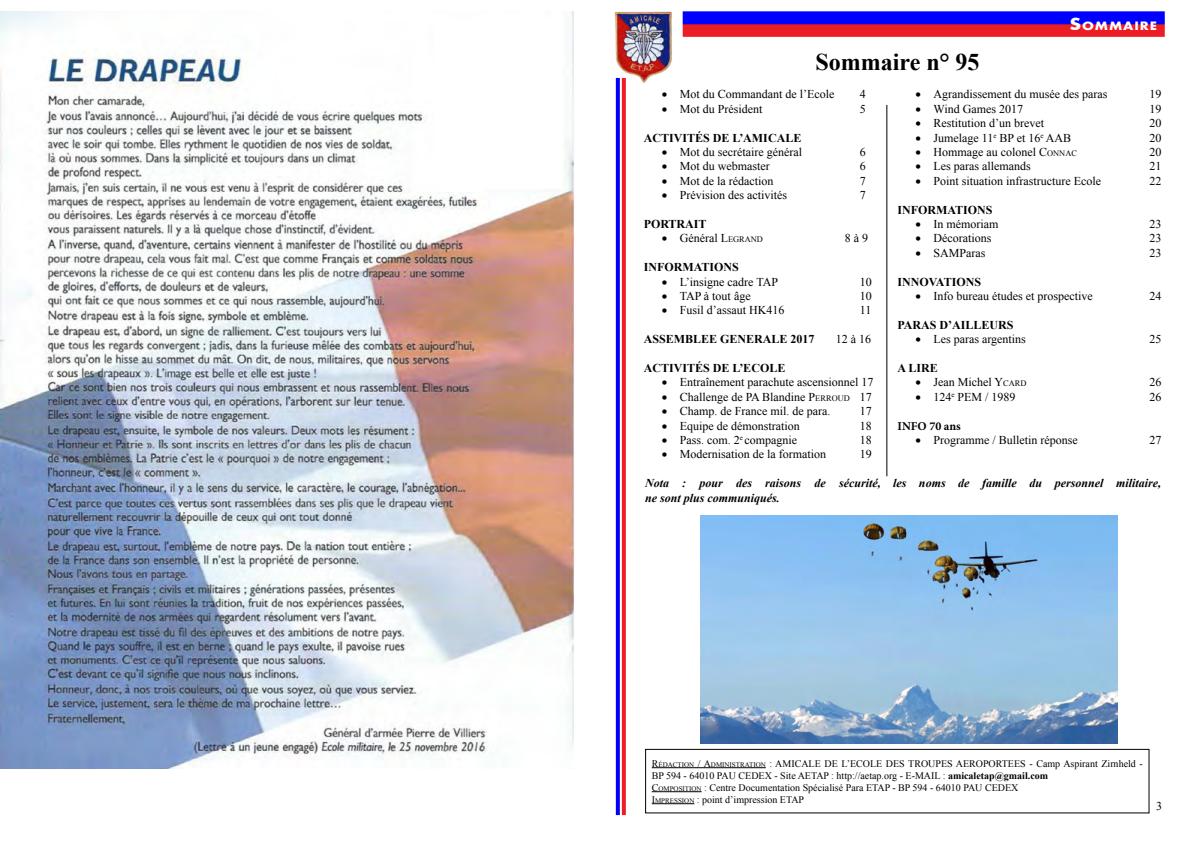
<style>
.page{position:relative;width:1191px;height:842px;background:#fff}
.page>*{position:absolute;margin:0;border:0;box-sizing:border-box;transform-origin:0 0}
.t1{font:700 24px "Times New Roman";color:#000}
.t2{font:700 12.6px "Futura Ext";letter-spacing:.07em;color:#fff}
.t3{font:12px "Times New Roman";color:#000}
.t4{font:700 12px "Times New Roman";color:#000}
.t5{font:italic 700 12px/14.4px "Times New Roman";color:#000}
.t6{font:700 12px "Minion Pro";color:#000}
.t7{font:10px/12px "Times New Roman";color:#000}
.s1{font-size:18px}
.s2{font-style:inherit}
.s3{font-size:8.4px}
.s4{font-size:7px}
.s5{font-weight:700}
</style>
<div class="page">
<img style="left:614px;top:11px;width:58px;height:72px">
<div style="left:682px;top:24px;width:482px;height:13px;background:#ed1d24"></div>
<div style="left:682px;top:11px;width:482px;height:13px;background:#00f"></div>
<svg style="left:622px;top:78px;width:4px;height:737px;background:#ed242b"></svg>
<svg style="left:616px;top:78px;width:4px;height:737px;background:#0909ff"></svg>
<hr style="left:652px;top:767px;width:114px;height:1px;background:#000">
<hr style="left:652px;top:791px;width:49px;height:1px;background:#000">
<hr style="left:652px;top:803px;width:42px;height:1px;background:#000">
<div style="left:645px;top:749px;width:504px;height:64px;border:1px solid #000"></div>
<hr style="left:886px;top:105px;width:1px;height:371px;background:#000">
<img style="left:0;top:11px;width:574px;height:757px">
<img style="left:700px;top:516px;width:417px;height:228px">
<h1 class="t1" style="left:815px;top:46px;width:165px">Sommaire n° 95</h1>
<p class="t2" style="left:1069px;top:18px;width:89px"><span class="s1">S</span>OMMAIRE</p>
<p class="t3" style="left:661px;top:86px;width:174px">• Mot du Commandant de l’Ecole</p>
<p class="t3" style="left:859px;top:86px;width:7px">4</p>
<p class="t3" style="left:661px;top:101px;width:102px">• Mot du Président</p>
<p class="t3" style="left:859px;top:101px;width:7px">5</p>
<p class="t4" style="left:643px;top:129px;width:159px">ACTIVITéS DE L’AMICALE</p>
<p class="t3" style="left:661px;top:144px;width:142px">• Mot du secrétaire général</p>
<p class="t3" style="left:859px;top:144px;width:7px">6</p>
<p class="t3" style="left:661px;top:158px;width:109px">• Mot du webmaster</p>
<p class="t3" style="left:859px;top:158px;width:7px">6</p>
<p class="t3" style="left:661px;top:173px;width:113px">• Mot de la rédaction</p>
<p class="t3" style="left:859px;top:173px;width:7px">7</p>
<p class="t3" style="left:661px;top:187px;width:127px">• Prévision des activités</p>
<p class="t3" style="left:859px;top:187px;width:7px">7</p>
<p class="t4" style="left:643px;top:216px;width:64px">PORTRAIT</p>
<p class="t3" style="left:661px;top:230px;width:103px">• Général <span class="s2">L</span><span class="s3">EGRAND</span></p>
<p class="t3" style="left:844px;top:230px;width:25px">8 à 9</p>
<p class="t4" style="left:643px;top:259px;width:97px">INFORMATIONS</p>
<p class="t3" style="left:661px;top:273px;width:118px">• L’insigne cadre TAP</p>
<p class="t3" style="left:859px;top:273px;width:13px">10</p>
<p class="t3" style="left:661px;top:288px;width:90px">• TAP à tout âge</p>
<p class="t3" style="left:859px;top:288px;width:13px">10</p>
<p class="t3" style="left:661px;top:302px;width:124px">• Fusil d’assaut HK416</p>
<p class="t3" style="left:859px;top:302px;width:13px">11</p>
<p class="t4" style="left:643px;top:331px;width:172px">ASSEMBLEE GENERALE 2017</p>
<p class="t3" style="left:835px;top:331px;width:37px">12 à 16</p>
<p class="t4" style="left:643px;top:360px;width:143px">ACTIVITéS DE L’ECOLE</p>
<p class="t3" style="left:661px;top:374px;width:213px">• Entraînement parachute ascensionnel 17</p>
<p class="t3" style="left:661px;top:389px;width:211px">• Challenge de PA Blandine <span class="s2">P</span><span class="s3">ERROUD</span> 17</p>
<p class="t3" style="left:661px;top:403px;width:170px">• Champ. de France mil. de para.</p>
<p class="t3" style="left:859px;top:403px;width:13px">17</p>
<p class="t3" style="left:661px;top:417px;width:139px">• Equipe de démonstration</p>
<p class="t3" style="left:859px;top:417px;width:13px">18</p>
<p class="t3" style="left:661px;top:432px;width:137px">• Pass. com. 2<sup>e</sup> compagnie</p>
<p class="t3" style="left:859px;top:432px;width:13px">18</p>
<p class="t3" style="left:661px;top:446px;width:166px">• Modernisation de la formation</p>
<p class="t3" style="left:859px;top:446px;width:13px">19</p>
<p class="t3" style="left:915px;top:86px;width:193px">• Agrandissement du musée des paras</p>
<p class="t3" style="left:1149px;top:86px;width:13px">19</p>
<p class="t3" style="left:915px;top:101px;width:109px">• Wind Games 2017</p>
<p class="t3" style="left:1149px;top:101px;width:13px">19</p>
<p class="t3" style="left:915px;top:115px;width:130px">• Restitution d’un brevet</p>
<p class="t3" style="left:1149px;top:115px;width:13px">20</p>
<p class="t3" style="left:915px;top:129px;width:157px">• Jumelage 11<sup>e</sup> BP et 16<sup>e</sup> AAB</p>
<p class="t3" style="left:1149px;top:129px;width:13px">20</p>
<p class="t3" style="left:915px;top:144px;width:162px">• Hommage au colonel <span class="s2">C</span><span class="s3">ONNAC</span></p>
<p class="t3" style="left:1149px;top:144px;width:13px">20</p>
<p class="t3" style="left:915px;top:158px;width:117px">• Les paras allemands</p>
<p class="t3" style="left:1149px;top:158px;width:13px">21</p>
<p class="t3" style="left:915px;top:173px;width:187px">• Point situation infrastructure Ecole</p>
<p class="t3" style="left:1149px;top:173px;width:13px">22</p>
<p class="t4" style="left:897px;top:201px;width:97px">INFORMATIONS</p>
<p class="t3" style="left:915px;top:216px;width:84px">• In mémoriam</p>
<p class="t3" style="left:1149px;top:216px;width:13px">23</p>
<p class="t3" style="left:915px;top:230px;width:77px">• Décorations</p>
<p class="t3" style="left:1149px;top:230px;width:13px">23</p>
<p class="t3" style="left:915px;top:245px;width:71px">• SAMParas</p>
<p class="t3" style="left:1149px;top:245px;width:13px">23</p>
<p class="t4" style="left:897px;top:273px;width:85px">INNOVATIONS</p>
<p class="t3" style="left:915px;top:288px;width:179px">• Info bureau études et prospective</p>
<p class="t3" style="left:1149px;top:288px;width:13px">24</p>
<p class="t4" style="left:897px;top:316px;width:118px">PARAS D’AILLEURS</p>
<p class="t3" style="left:915px;top:331px;width:112px">• Les paras argentins</p>
<p class="t3" style="left:1149px;top:331px;width:13px">25</p>
<p class="t4" style="left:897px;top:360px;width:42px">A LIRE</p>
<p class="t3" style="left:915px;top:374px;width:112px">• Jean Michel <span class="s2">Y</span><span class="s3">CARD</span></p>
<p class="t3" style="left:1149px;top:374px;width:13px">26</p>
<p class="t3" style="left:915px;top:389px;width:102px">• 124<sup>e</sup> PEM / 1989</p>
<p class="t3" style="left:1149px;top:389px;width:13px">26</p>
<p class="t6" style="left:897px;top:417px;width:65px">INFO 70 ans</p>
<p class="t3" style="left:915px;top:432px;width:164px">• Programme / Bulletin réponse</p>
<p class="t3" style="left:1149px;top:432px;width:13px">27</p>
<p class="t5" style="left:645px;top:476px;width:517px">Nota : pour des raisons de sécurité, les noms de famille du personnel militaire, ne sont plus communiqués.</p>
<p class="t7" style="left:652px;top:757px;width:492px"><span class="s2">R</span><span class="s4">ÉDACTION</span> <span class="s2">/ A</span><span class="s4">DMINISTRATION</span> : AMICALE DE L’ECOLE DES TROUPES AEROPORTEES - Camp Aspirant Zirnheld - BP 594 - 64010 PAU CEDEX - Site AETAP : http://aetap.org - E-MAIL : <span class="s5">amicaletap@gmail.com<br></span><span class="s2">C</span><span class="s4">OMPOSITION</span> : Centre Documentation Spécialisé Para ETAP - BP 594 - 64010 PAU CEDEX<br><span class="s2">I</span><span class="s4">MPRESSION</span> : point d’impression ETAP</p>
<p class="t3" style="left:1156px;top:798px;width:7px">3</p>
</div>
